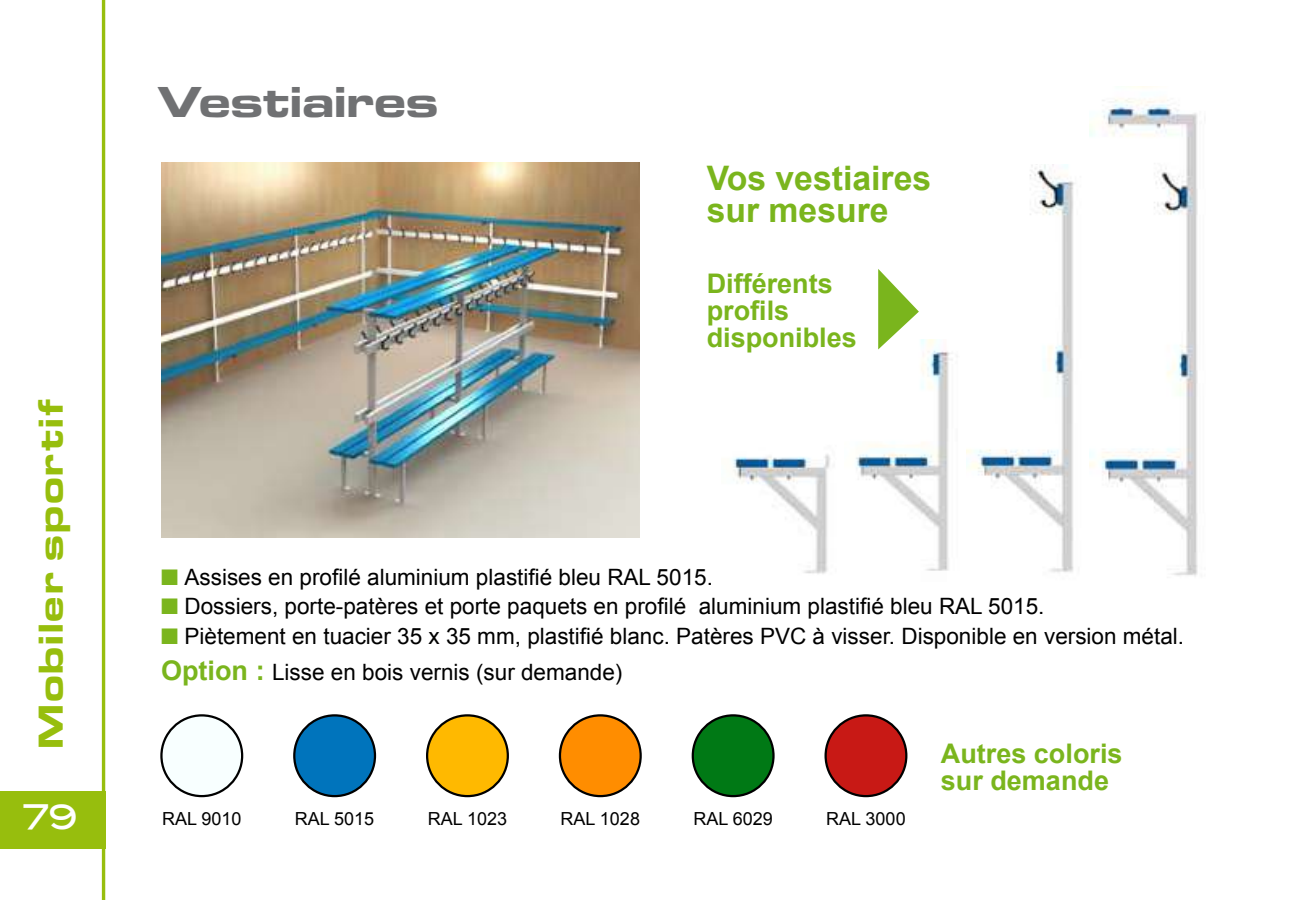
<style>
.page{position:relative;width:1289px;height:900px;background:#fff}
.page>*{position:absolute;margin:0;border:0;box-sizing:border-box;transform-origin:0 0}
.t1{font:45px "Eurostile Extended Black DTC";letter-spacing:-.05em;color:#707173}
.t2{font:36px "Eurostile Extended Black DTC";color:#97be0d}
.t3{font:700 33.75px/31.5px "Arial";color:#7ab51d}
.t4{font:33.75px "Blair Md ITCTT Medium";color:#fff}
.t5{font:700 27px/27px "Arial";color:#7ab51d}
.t6{font:22.5px/36px "Arial";color:#000}
.t7{font:18px "Arial";color:#000}
.s1{color:#7ab51d}
.s2{font-weight:700;font-size:27px;color:#7ab51d}
</style>
<div class="page">
<div style="left:0;top:791px;width:105px;height:57px;background:#97be0d"></div>
<hr style="left:102px;top:0;width:3px;height:899px;background:#97be0d">
<img style="left:161px;top:162px;width:478px;height:375px">
<img style="left:732px;top:454px;width:98px;height:120px">
<img style="left:966px;top:165px;width:109px;height:408px">
<img style="left:1089px;top:86px;width:109px;height:490px">
<img style="left:856px;top:339px;width:97px;height:232px">
<div style="left:427px;top:715px;width:81px;height:80px;background:#ffb900;border-radius:40px"></div>
<div style="left:426px;top:714px;width:83px;height:83px;border:2px solid #000;border-radius:50%"></div>
<div style="left:560px;top:715px;width:80px;height:80px;background:#ff8d00;border-radius:40px"></div>
<div style="left:559px;top:714px;width:82px;height:83px;border:2px solid #000;border-radius:50%"></div>
<div style="left:825px;top:715px;width:81px;height:80px;background:#c81915;border-radius:40px"></div>
<div style="left:824px;top:714px;width:83px;height:83px;border:2px solid #000;border-radius:50%"></div>
<div style="left:294px;top:715px;width:81px;height:80px;background:#0074bc;border-radius:40px"></div>
<div style="left:293px;top:714px;width:83px;height:83px;border:2px solid #000;border-radius:50%"></div>
<div style="left:692px;top:715px;width:81px;height:80px;background:#007915;border-radius:40px"></div>
<div style="left:691px;top:714px;width:83px;height:83px;border:2px solid #000;border-radius:50%"></div>
<img style="left:161px;top:715px;width:81px;height:80px;border-radius:40px">
<div style="left:160px;top:714px;width:83px;height:83px;border:2px solid #000;border-radius:50%"></div>
<svg style="left:878px;top:269px;width:40px;height:80px"></svg>
<h2 class="t2" style="left:30px;top:749px;width:353px;rotate:-90deg">Mobiler sportif</h2>
<h3 class="t4" style="left:23px;top:789px;width:57px">79</h3>
<h1 class="t1" style="left:156px;top:76px;width:285px">Vestiaires</h1>
<h3 class="t3" style="left:706px;top:163px;width:226px">Vos vestiaires sur mesure</h3>
<p class="t5" style="left:706px;top:270px;width:152px">Différents profils disponibles</p>
<p class="t6" style="left:161px;top:559px;width:553px"><span class="s1">■</span> Assises en profilé aluminium plastifié bleu RAL 5015.</p>
<p class="t6" style="left:161px;top:588px;width:885px"><span class="s1">■</span> Dossiers, porte-patères et porte paquets en profilé aluminium plastifié bleu RAL 5015.</p>
<p class="t6" style="left:161px;top:617px;width:1024px"><span class="s1">■</span> Piètement en tuacier 35 x 35 mm, plastifié blanc. Patères PVC à visser. Disponible en version métal.<br><span class="s2">Option :</span> Lisse en bois vernis (sur demande)</p>
<p class="t7" style="left:162px;top:806px;width:81px">RAL 9010</p>
<p class="t7" style="left:295px;top:806px;width:81px">RAL 5015</p>
<p class="t7" style="left:428px;top:806px;width:81px">RAL 1023</p>
<p class="t7" style="left:560px;top:806px;width:81px">RAL 1028</p>
<p class="t7" style="left:693px;top:806px;width:81px">RAL 6029</p>
<p class="t7" style="left:826px;top:806px;width:81px">RAL 3000</p>
<p class="t5" style="left:940px;top:741px;width:183px">Autres coloris sur demande</p>
</div>
